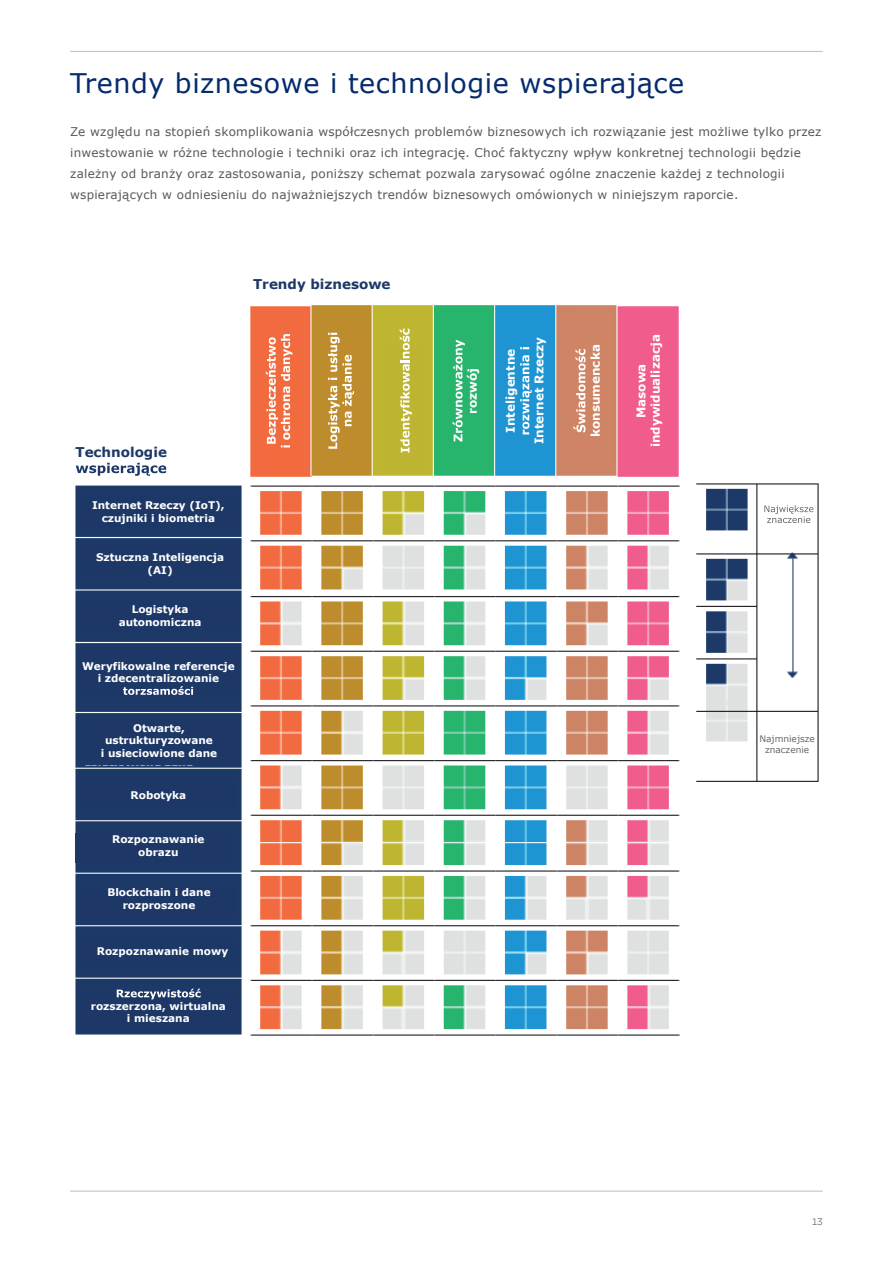
<style>
.page{position:relative;width:893px;height:1263px;background:#fff}
.page>*{position:absolute;margin:0;border:0;box-sizing:border-box;transform-origin:0 0}
._2_Cover_Title_1__34{font:27px "Verdana";letter-spacing:.02em;color:#052b6c}
.t1{font:700 13.5px "Verdana";color:#1d3867}
._2_Cover_Title_1__34-2{font:12px/21px "Verdana";letter-spacing:.02em;color:#57585a}
.t2{font:700 12px/14.4px "Verdana";color:#fff;text-align:center}
.t3{font:700 10.5px/12.6px "Verdana";color:#fff;text-align:center}
.t4{font:9px/10.8px "Verdana";color:#67676a;text-align:center}
.t5{font:9px "Gotham Office";color:#57585a}
</style>
<div class="page">
<hr style="left:70px;top:1191px;width:753px;height:1px;background:#bcbdc0">
<hr style="left:70px;top:51px;width:753px;height:1px;background:#bcbdc0">
<img style="left:74px;top:305px;width:745px;height:731px">
<div style="left:264px;top:344px;width:42px;height:128px;background:#f26b3f"></div>
<div style="left:325px;top:341px;width:42px;height:129px;background:#be8c2c"></div>
<div style="left:384px;top:344px;width:42px;height:128px;background:#bdb531"></div>
<div style="left:447px;top:332px;width:42px;height:134px;background:#29b46d"></div>
<div style="left:499px;top:341px;width:51px;height:129px;background:#1f94d2"></div>
<div style="left:570px;top:306px;width:42px;height:161px;background:#ce8465"></div>
<div style="left:638px;top:312px;width:23px;height:158px;background:#f05c8b"></div>
<svg style="left:266px;top:334px;width:26px;height:113px"></svg>
<svg style="left:328px;top:333px;width:26px;height:116px"></svg>
<svg style="left:400px;top:329px;width:12px;height:124px"></svg>
<svg style="left:453px;top:340px;width:12px;height:102px"></svg>
<svg style="left:520px;top:355px;width:12px;height:79px"></svg>
<svg style="left:520px;top:347px;width:9px;height:2px"></svg>
<svg style="left:573px;top:349px;width:12px;height:83px"></svg>
<div style="left:758px;top:494px;width:58px;height:58px;background:#fff"></div>
<div style="left:760px;top:719px;width:57px;height:61px;background:#fff"></div>
<svg style="left:764px;top:505px;width:49px;height:18px"></svg>
<div style="left:83px;top:497px;width:155px;height:29px;background:#1d3867"></div>
<div style="left:83px;top:544px;width:157px;height:29px;background:#1d3867"></div>
<div style="left:83px;top:603px;width:155px;height:29px;background:#1d3867"></div>
<div style="left:79px;top:650px;width:159px;height:47px;background:#1d3867"></div>
<div style="left:84px;top:721px;width:155px;height:44px;background:#1d3867"></div>
<div style="left:81px;top:780px;width:155px;height:30px;background:#1d3867"></div>
<div style="left:75px;top:833px;width:156px;height:29px;background:#1d3867"></div>
<div style="left:81px;top:886px;width:155px;height:29px;background:#1d3867"></div>
<div style="left:79px;top:938px;width:155px;height:30px;background:#1d3867"></div>
<div style="left:82px;top:991px;width:155px;height:42px;background:#1d3867"></div>
<div style="left:75px;top:438px;width:156px;height:44px;background:#fff"></div>
<svg style="left:123px;top:686px;width:70px;height:9px"></svg>
<svg style="left:117px;top:989px;width:84px;height:10px"></svg>
<svg style="left:76px;top:463px;width:90px;height:13px"></svg>
<p class="_2_Cover_Title_1__34" style="left:70px;top:65px;width:616px">Trendy biznesowe i technologie wspierające</p>
<p class="_2_Cover_Title_1__34-2" style="left:70px;top:121px;width:753px">Ze względu na stopień skomplikowania współczesnych problemów biznesowych ich rozwiązanie jest możliwe tylko przez inwestowanie w różne technologie i techniki oraz ich integrację. Choć faktyczny wpływ konkretnej technologii będzie zależny od branży oraz zastosowania, poniższy schemat pozwala zarysować ogólne znaczenie każdej z technologii wspierających w odniesieniu do najważniejszych trendów biznesowych omówionych w niniejszym raporcie.</p>
<p class="t1" style="left:253px;top:275px;width:139px">Trendy biznesowe</p>
<p class="t1" style="left:75px;top:442px;width:93px">Technologie</p>
<p class="t3" style="left:92px;top:499px;width:134px">Internet Rzeczy (IoT), czujniki i biometria</p>
<p class="t3" style="left:96px;top:551px;width:129px">Sztuczna Inteligencja (AI)</p>
<p class="t3" style="left:119px;top:603px;width:84px">Logistyka autonomiczna</p>
<p class="t3" style="left:82px;top:659px;width:154px">Weryfikowalne referencje i zdecentralizowanie</p>
<p class="t3" style="left:101px;top:721px;width:118px">Otwarte, ustrukturyzowane<br>i usieciowione dane</p>
<p class="t3" style="left:131px;top:789px;width:57px">Robotyka</p>
<p class="t3" style="left:112px;top:833px;width:94px">Rozpoznawanie obrazu</p>
<p class="t3" style="left:107px;top:886px;width:105px">Blockchain i dane rozproszone</p>
<p class="t3" style="left:97px;top:944px;width:133px">Rozpoznawanie mowy</p>
<p class="t3" style="left:91px;top:999px;width:137px">rozszerzona, wirtualna i mieszana</p>
<p class="t2" style="left:465px;top:414px;width:48px;rotate:-90deg">rozwój</p>
<p class="t2" style="left:503px;top:433px;width:85px;rotate:-90deg">Inteligentne</p>
<p class="t2" style="left:532px;top:444px;width:109px;rotate:-90deg">Internet Rzeczy</p>
<p class="t2" style="left:588px;top:437px;width:94px;rotate:-90deg">konsumencka</p>
<p class="t2" style="left:634px;top:447px;width:114px;rotate:-90deg">Masowa indywidualizacja</p>
<p class="t4" style="left:759px;top:733px;width:57px">Najmniejsze znaczenie</p>
<p class="t5" style="left:812px;top:1215px;width:13px">13</p>
</div>
